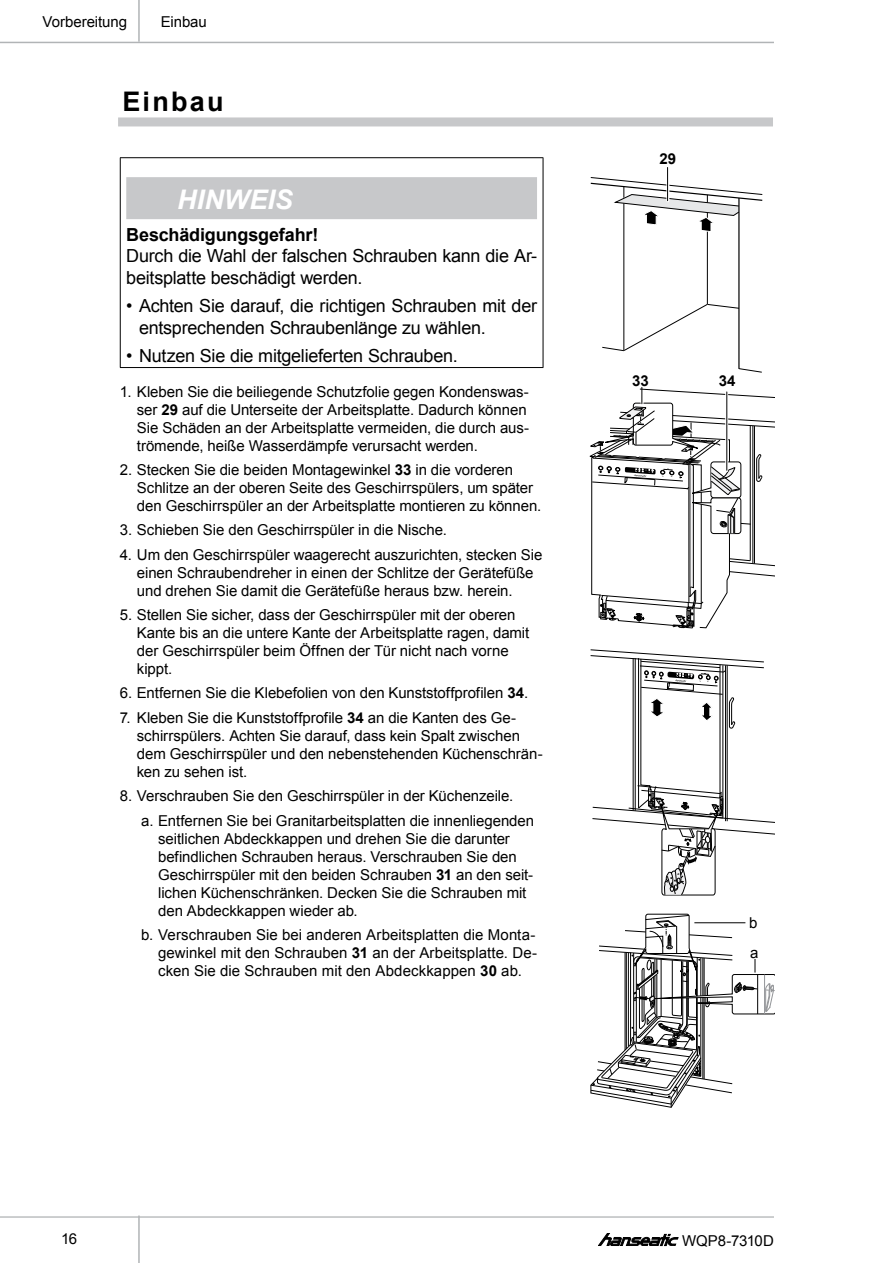
<style>
.page{position:relative;width:893px;height:1263px;background:#fff}
.page>*{position:absolute;margin:0;border:0;box-sizing:border-box;transform-origin:0 0}
.t1{font:italic 700 27px "Arial";color:#fff}
.t2{font:700 27px "Arial";letter-spacing:.085em;color:#000}
.t3{font:18px/21.6px "Arial";letter-spacing:-.015em;color:#000}
.t4{font:700 18px "Arial";letter-spacing:-.01em;color:#000}
.t5{font:15px/18px "Arial";letter-spacing:-.005em;color:#000}
.t6{font:700 15px "Arial";color:#000}
.s1{font-weight:700}
</style>
<div class="page">
<svg style="left:598px;top:1233px;width:80px;height:13px"></svg>
<hr style="left:0;top:1216px;width:774px;height:2px;background:#bcbec0">
<hr style="left:0;top:42px;width:774px;height:1px;background:#b1b4b6">
<hr style="left:138px;top:0;width:2px;height:42px;background:#b1b4b6">
<hr style="left:138px;top:1215px;width:2px;height:48px;background:#b1b4b6">
<hr style="left:120px;top:157px;width:423px;height:1px;background:#000">
<hr style="left:120px;top:158px;width:1px;height:209px;background:#000">
<hr style="left:543px;top:158px;width:1px;height:209px;background:#000">
<hr style="left:120px;top:367px;width:423px;height:1px;background:#000">
<div style="left:126px;top:177px;width:411px;height:42px;background:#c7c8ca"></div>
<hr style="left:707px;top:212px;width:1px;height:92px;background:#000">
<hr style="left:624px;top:203px;width:1px;height:148px;background:#000">
<svg style="left:602px;top:304px;width:138px;height:48px"></svg>
<svg style="left:739px;top:368px;width:23px;height:5px"></svg>
<hr style="left:738px;top:198px;width:1px;height:171px;background:#000">
<svg style="left:590px;top:177px;width:173px;height:55px"></svg>
<hr style="left:666px;top:168px;width:3px;height:33px;background:#fff">
<hr style="left:667px;top:167px;width:1px;height:34px;background:#000">
<svg style="left:590px;top:914px;width:185px;height:194px"></svg>
<hr style="left:694px;top:922px;width:51px;height:1px;background:#000">
<div style="left:118px;top:117px;width:655px;height:9px;background:#c7c8ca"></div>
<svg style="left:589px;top:387px;width:186px;height:242px"></svg>
<svg style="left:590px;top:649px;width:185px;height:247px"></svg>
<p class="t5" style="left:43px;top:13px;width:86px">Vorbereitung</p>
<p class="t5" style="left:161px;top:13px;width:47px">Einbau</p>
<h1 class="t2" style="left:122px;top:84px;width:103px">Einbau</h1>
<h1 class="t1" style="left:177px;top:181px;width:117px">HINWEIS</h1>
<p class="t4" style="left:126px;top:222px;width:194px">Beschädigungsgefahr!</p>
<p class="t3" style="left:126px;top:245px;width:412px">Durch die Wahl der falschen Schrauben kann die Ar&shy;beitsplatte beschädigt werden.</p>
<p class="t3" style="left:139px;top:295px;width:400px;text-indent:-13px">• Achten Sie darauf, die richtigen Schrauben mit der entsprechenden Schraubenlänge zu wählen.</p>
<p class="t3" style="left:126px;top:345px;width:333px">• Nutzen Sie die mitgelieferten Schrauben.</p>
<p class="t5" style="left:137px;top:382px;width:394px;text-indent:-17px">1. Kleben Sie die beiliegende Schutzfolie gegen Kondenswas&shy;ser <span class="s1">29</span> auf die Unterseite der Arbeitsplatte. Dadurch können Sie Schäden an der Arbeitsplatte vermeiden, die durch aus&shy;trömende, heiße Wasserdämpfe verursacht werden.</p>
<p class="t5" style="left:137px;top:461px;width:406px;text-indent:-17px">2. Stecken Sie die beiden Montagewinkel <span class="s1">33</span> in die vorderen<br>Schlitze an der oberen Seite des Geschirrspülers, um später den Geschirrspüler an der Arbeitsplatte montieren zu können.</p>
<p class="t5" style="left:120px;top:521px;width:328px">3. Schieben Sie den Geschirrspüler in die Nische.</p>
<p class="t5" style="left:137px;top:546px;width:407px;text-indent:-17px">4. Um den Geschirrspüler waagerecht auszurichten, stecken Sie einen Schraubendreher in einen der Schlitze der Gerätefüße und drehen Sie damit die Gerätefüße heraus bzw. herein.</p>
<p class="t5" style="left:137px;top:606px;width:394px;text-indent:-17px">5. Stellen Sie sicher, dass der Geschirrspüler mit der oberen Kante bis an die untere Kante der Arbeitsplatte ragen, damit der Geschirrspüler beim Öffnen der Tür nicht nach vorne kippt.</p>
<p class="t5" style="left:120px;top:684px;width:410px">6. Entfernen Sie die Klebefolien von den Kunststoffprofilen <span class="s1">34</span>.</p>
<p class="t5" style="left:137px;top:709px;width:407px;text-indent:-17px">7. Kleben Sie die Kunststoffprofile <span class="s1">34</span> an die Kanten des Ge&shy;schirrspülers. Achten Sie darauf, dass kein Spalt zwischen dem Geschirrspüler und den nebenstehenden Küchenschrän&shy;ken zu sehen ist.</p>
<p class="t5" style="left:141px;top:784px;width:394px;line-height:24.3px;text-indent:-21px">8. Verschrauben Sie den Geschirrspüler in der Küchenzeile.<br>a. Entfernen Sie bei Granitarbeitsplatten die innenliegenden</p>
<p class="t5" style="left:158px;top:829px;width:377px">seitlichen Abdeckkappen und drehen Sie die darunter befindlichen Schrauben heraus. Verschrauben Sie den Geschirrspüler mit den beiden Schrauben <span class="s1">31</span> an den seit&shy;lichen Küchenschränken. Decken Sie die Schrauben mit den Abdeckkappen wieder ab.</p>
<p class="t5" style="left:158px;top:926px;width:380px;text-align:justify;text-indent:-17px">b. Verschrauben Sie bei anderen Arbeitsplatten die Monta&shy;gewinkel mit den Schrauben <span class="s1">31</span> an der Arbeitsplatte. De&shy;cken Sie die Schrauben mit den Abdeckkappen <span class="s1">30</span> ab.</p>
<p class="t6" style="left:659px;top:149px;width:18px">29</p>
<p class="t6" style="left:632px;top:371px;width:18px">33</p>
<p class="t6" style="left:719px;top:371px;width:18px">34</p>
<p class="t5" style="left:749px;top:914px;width:10px">b</p>
<p class="t5" style="left:750px;top:943px;width:10px">a</p>
<p class="t5" style="left:61px;top:1230px;width:18px">16</p>
<p class="t5" style="left:682px;top:1232px;width:93px">WQP8-7310D</p>
</div>
